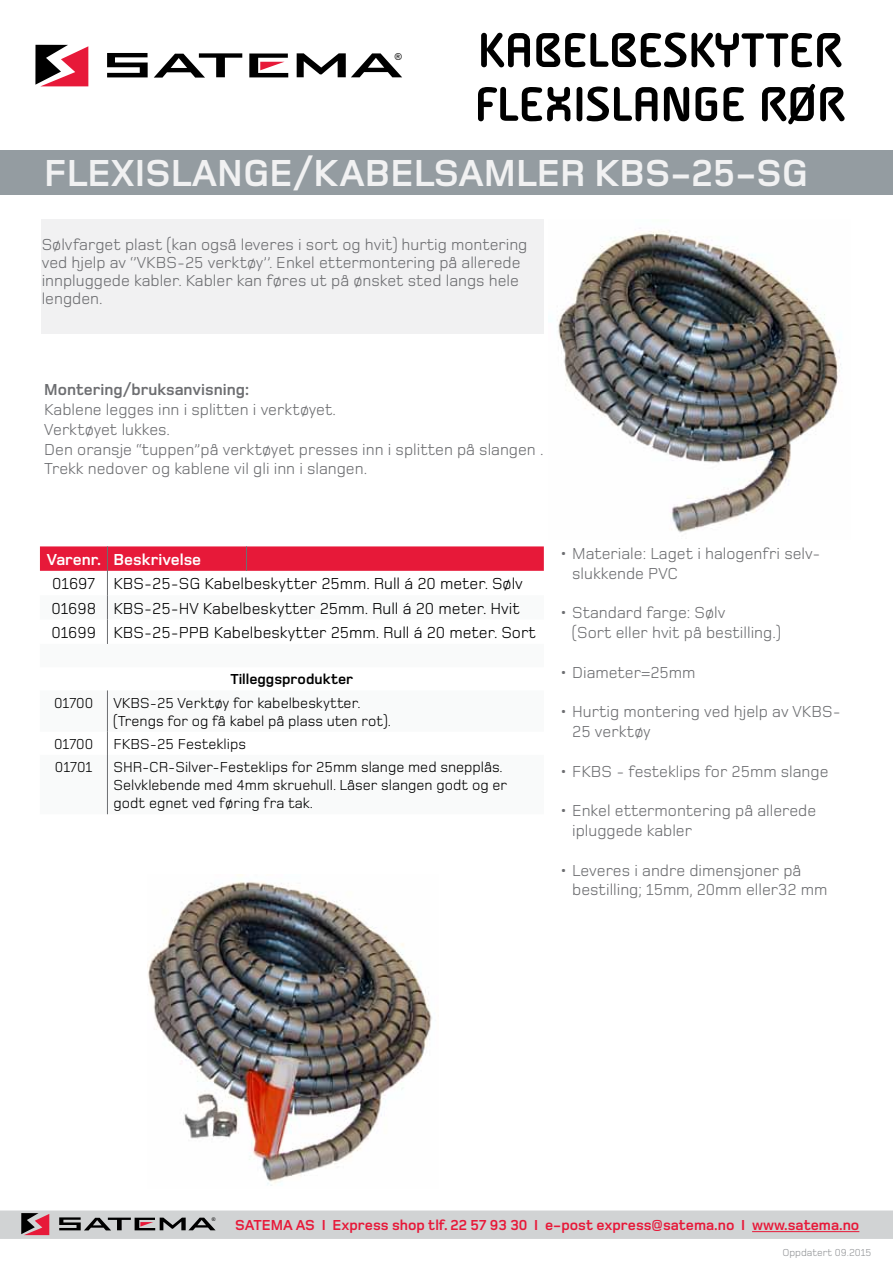
<style>
.page{position:relative;width:893px;height:1263px;background:#fff}
.page>*{position:absolute;margin:0;border:0;box-sizing:border-box;transform-origin:0 0}
.t1{font:700 52.5px/54px "Alega";color:#000}
.t2{font:700 39px "Foundry Monoline";color:#f1f1f2}
.t3{font:16.5px/19.8px "Foundry Monoline";color:#6d6e71}
.t4{font:16.5px/24.3px "Foundry Monoline";color:#000}
.t5{font:700 16.5px "Foundry Monoline";color:#6d6e71}
.t6{font:700 16.5px "Foundry Monoline";color:#fff}
.t7{font:15px/18px "Foundry Monoline";color:#000}
.t8{font:700 15px "Foundry Monoline";color:#e71939}
.t9{font:700 15px "Foundry Monoline";color:#000}
.t10{font:10.5px "Foundry Monoline";color:#939598}
.t11{font:9.6px "Arial";color:#000}
.t12{font:5.1px "Arial";color:#000}
</style>
<div class="page">
<div style="left:0;top:150px;width:893px;height:45px;background:#949ca1"></div>
<div style="left:42px;top:219px;width:502px;height:115px;background:#f1f1f2"></div>
<svg style="left:40px;top:546px;width:504px;height:98px"></svg>
<hr style="left:107px;top:690px;width:1px;height:42px;background:#6d6e71">
<svg style="left:107px;top:732px;width:1px;height:23px"></svg>
<hr style="left:107px;top:755px;width:1px;height:59px;background:#6d6e71">
<img style="left:147px;top:874px;width:285px;height:312px">
<img style="left:557px;top:230px;width:284px;height:303px">
<svg style="left:35px;top:45px;width:53px;height:41px"></svg>
<svg style="left:107px;top:53px;width:41px;height:24px"></svg>
<svg style="left:154px;top:53px;width:88px;height:25px"></svg>
<svg style="left:297px;top:53px;width:105px;height:24px"></svg>
<svg style="left:249px;top:54px;width:39px;height:23px"></svg>
<svg style="left:0;top:1210px;width:893px;height:29px;background:#c9c9ca"></svg>
<hr style="left:752px;top:1231px;width:107px;height:1px;background:#e71939">
<h1 class="t1" style="left:475px;top:26px;width:372px">KABELBESKYTTER<br>FLEXISLANGE RØR</h1>
<h2 class="t2" style="left:44px;top:153px;width:765px">flexislange/kabelsamler kbs-25-sg</h2>
<p class="t11" style="left:395px;top:50px;width:9px">®</p>
<p class="t3" style="left:42px;top:235px;width:487px;line-height:18px">Sølvfarget plast (kan også leveres i sort og hvit) hurtig montering ved hjelp av ‘’VKBS-25 verktøy’’. Enkel ettermontering på allerede innpluggede kabler. Kabler kan føres ut på ønsket sted langs hele lengden.</p>
<p class="t5" style="left:44px;top:381px;width:206px">Montering/bruksanvisning:</p>
<p class="t3" style="left:44px;top:399px;width:501px">Kablene legges inn i splitten i verktøyet.<br>Verktøyet lukkes.<br>Den oransje “tuppen”på verktøyet presses inn i splitten på slangen .<br>Trekk nedover og kablene vil gli inn i slangen.</p>
<p class="t6" style="left:47px;top:551px;width:156px">Varenr. Beskrivelse</p>
<p class="t4" style="left:51px;top:571px;width:486px">01697 KBS-25-SG Kabelbeskytter 25mm. Rull á 20 meter. Sølv<br>01698 KBS-25-HV Kabelbeskytter 25mm. Rull á 20 meter. Hvit<br>01699 KBS-25-PPB Kabelbeskytter 25mm. Rull á 20 meter. Sort</p>
<p class="t9" style="left:231px;top:671px;width:124px">Tilleggsprodukter</p>
<p class="t7" style="left:54px;top:694px;width:41px">01700</p>
<p class="t7" style="left:113px;top:694px;width:279px">VKBS-25 Verktøy for kabelbeskytter. (Trengs for og få kabel på plass uten rot).</p>
<p class="t7" style="left:54px;top:735px;width:41px">01700</p>
<p class="t7" style="left:113px;top:735px;width:134px">FKBS-25 Festeklips</p>
<p class="t7" style="left:55px;top:758px;width:39px">01701</p>
<p class="t7" style="left:113px;top:758px;width:395px">SHR-CR-Silver-Festeklips for 25mm slange med snepplås.<br>Selvklebende med 4mm skruehull. Låser slangen godt og er godt egnet ved føring fra tak.</p>
<p class="t3" style="left:572px;top:543px;width:250px;text-indent:-13px">• Materiale: Laget i halogenfri selv&shy;slukkende PVC</p>
<p class="t3" style="left:572px;top:603px;width:210px;text-indent:-13px">• Standard farge: Sølv<br>(Sort eller hvit på bestilling.)</p>
<p class="t3" style="left:560px;top:662px;width:137px">• Diameter=25mm</p>
<p class="t3" style="left:572px;top:702px;width:270px;text-indent:-13px">• Hurtig montering ved hjelp av VKBS-<br>25 verktøy</p>
<p class="t3" style="left:560px;top:761px;width:270px">• FKBS - festeklips for 25mm slange</p>
<p class="t3" style="left:572px;top:801px;width:246px;text-indent:-13px">• Enkel ettermontering på allerede ipluggede kabler</p>
<p class="t3" style="left:572px;top:860px;width:257px;text-indent:-13px">• Leveres i andre dimensjoner på bestilling; 15mm, 20mm eller32 mm</p>
<p class="t12" style="left:212px;top:1216px;width:5px">®</p>
<p class="t8" style="left:235px;top:1217px;width:38px">SATEMA</p>
<p class="t8" style="left:296px;top:1217px;width:565px">AS I Express shop tlf. 22 57 93 30 I e-post express@satema.no I www.satema.no</p>
<p class="t10" style="left:782px;top:1247px;width:91px">Oppdatert 09.2015</p>
</div>
